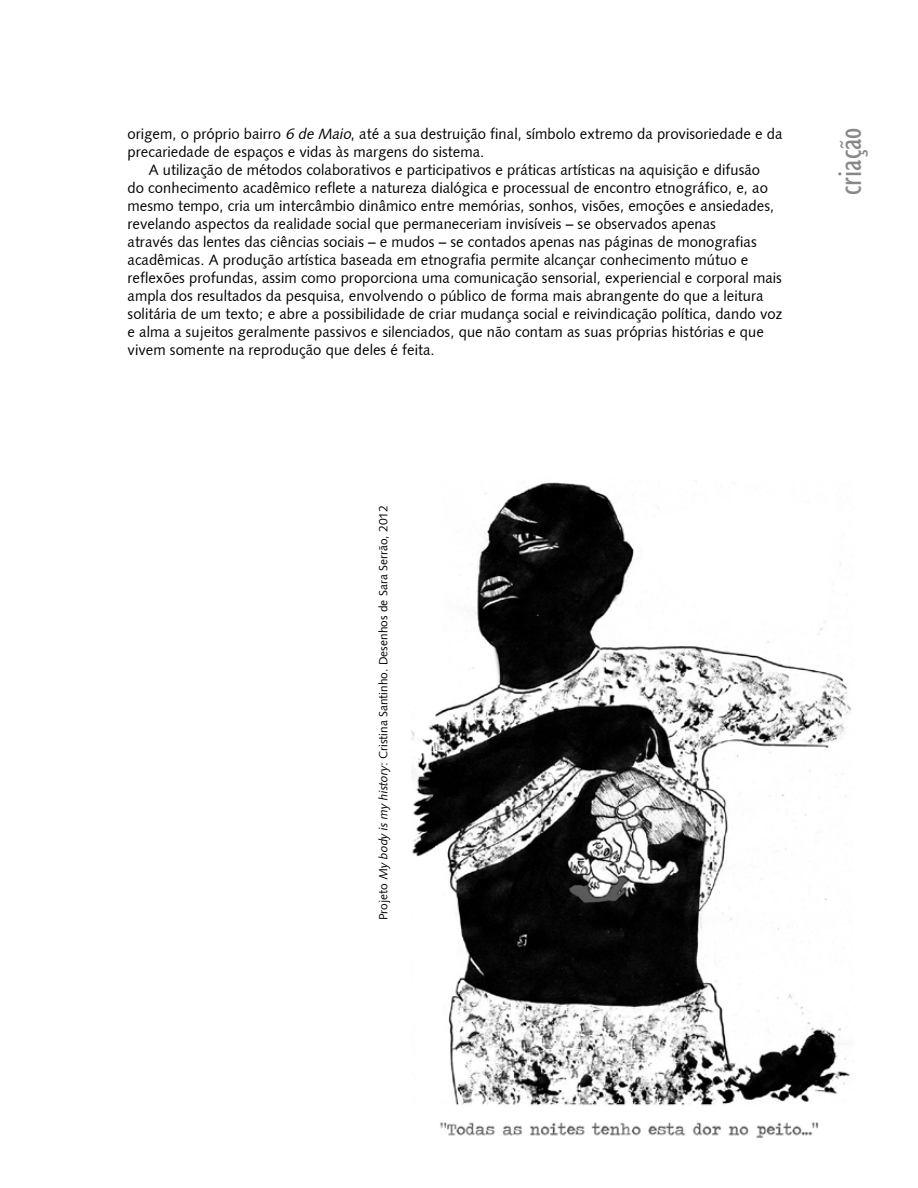
<style>
.page{position:relative;width:918px;height:1188px;background:#fff}
.page>*{position:absolute;margin:0;border:0;box-sizing:border-box;transform-origin:0 0}
.t1{font:condensed 33px "Humanist 521 BT";color:#87888a}
.t2{font:15px/18px "Humanist 531 BT Roman A";color:#000}
.t3{font:12px "Humanist 531 BT Roman A";color:#000}
.s1{font-style:italic}
</style>
<div class="page">
<img style="left:411px;top:480px;width:441px;height:659px">
<p class="t2" style="left:128px;top:124px;width:656px">origem, o próprio bairro <span class="s1">6 de Maio</span>, até a sua destruição final, símbolo extremo da provisoriedade e da precariedade de espaços e vidas às margens do sistema.</p>
<p class="t2" style="left:128px;top:160px;width:656px;text-indent:21px">A utilização de métodos colaborativos e participativos e práticas artísticas na aquisição e difusão<br>do conhecimento acadêmico reflete a natureza dialógica e processual de encontro etnográfico, e, ao mesmo tempo, cria um intercâmbio dinâmico entre memórias, sonhos, visões, emoções e ansiedades, revelando aspectos da realidade social que permaneceriam invisíveis – se observados apenas<br>através das lentes das ciências sociais – e mudos – se contados apenas nas páginas de monografias acadêmicas. A produção artística baseada em etnografia permite alcançar conhecimento mútuo e reflexões profundas, assim como proporciona uma comunicação sensorial, experiencial e corporal mais ampla dos resultados da pesquisa, envolvendo o público de forma mais abrangente do que a leitura solitária de um texto; e abre a possibilidade de criar mudança social e reivindicação política, dando voz e alma a sujeitos geralmente passivos e silenciados, que não contam as suas próprias histórias e que vivem somente na reprodução que deles é feita.</p>
<h1 class="t1" style="left:831px;top:195px;width:69px;rotate:-90deg">criação</h1>
<p class="t3" style="left:376px;top:920px;width:417px;rotate:-90deg">Projeto <span class="s1">My body is my history</span>: Cristina Santinho. Desenhos de Sara Serrão, 2012</p>
</div>
